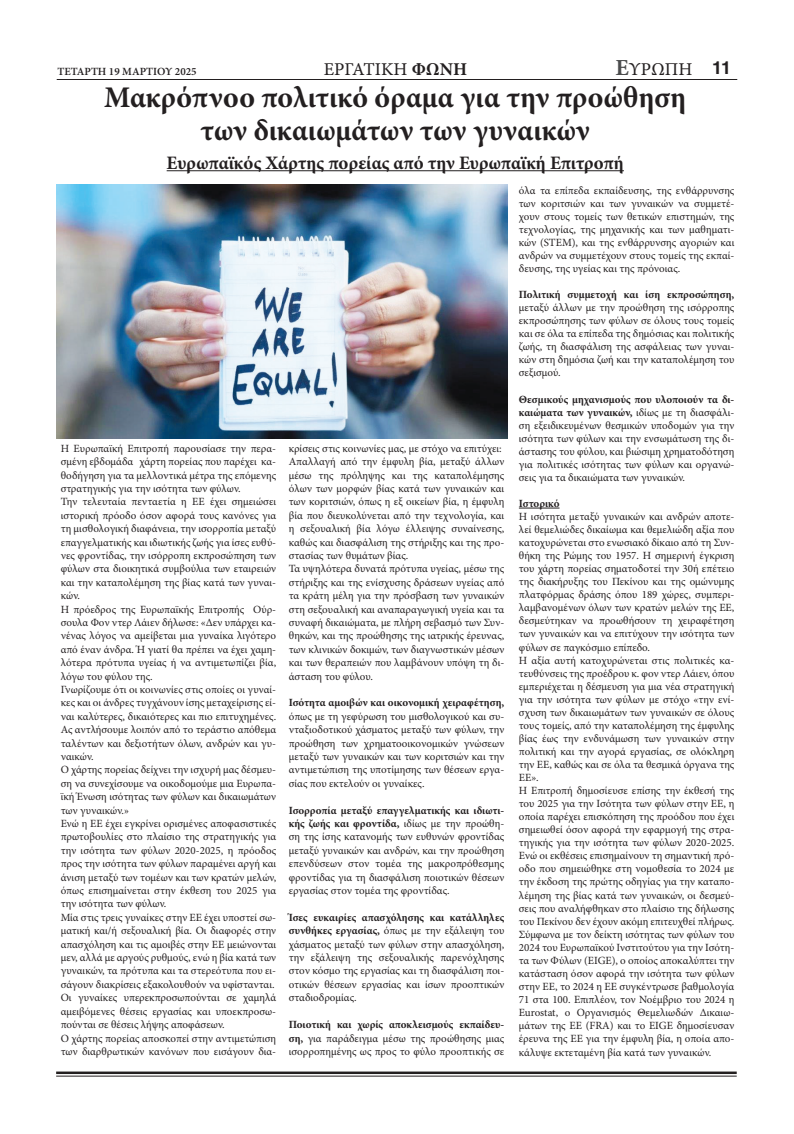
<style>
.page{position:relative;width:794px;height:1134px;background:#fff}
.page>*{position:absolute;margin:0;border:0;box-sizing:border-box;transform-origin:0 0}
.t1{font:700 30px "Minion Pro";color:#231f20}
.t2{font:700 19px "Minion Pro";letter-spacing:-.005em;color:#231f20}
.t3{font:18px "Minion Pro Capt";color:#231f20}
.t4{font:700 18px "Helvetica";color:#231f20}
.t5{font:11px/13.4px "Minion Pro";color:#231f20;text-align:justify}
.t6{font:600 11px "Minion Pro";color:#231f20}
.t7{font:700 11px "Minion Pro";color:#231f20}
.s1{font-family:"Minion Pro";font-weight:700}
.s2{font-family:"Minion Pro";font-weight:700;font-size:23px;color:#4b4c4d}
.s3{font-weight:700}
</style>
<div class="page">
<hr style="left:519px;top:508px;width:40px;height:1px;background:#231f20">
<hr style="left:167px;top:170px;width:457px;height:1px;background:#231f20">
<img style="left:56px;top:185px;width:451px;height:253px">
<hr style="left:56px;top:1071px;width:680px;height:3px;background:#231f20">
<hr style="left:56px;top:1076px;width:680px;height:1px;background:#231f20">
<hr style="left:57px;top:79px;width:680px;height:1px;background:#231f20">
<p class="t6" style="left:58px;top:64px;width:141px">ΤΕΤΑΡΤΗ 19 ΜΑΡΤΙΟΥ 2025</p>
<p class="t3" style="left:324px;top:58px;width:145px">ΕΡΓΑΤΙΚΗ <span class="s1">ΦΩΝΗ</span></p>
<p class="t3" style="left:615px;top:58px;width:79px"><span class="s2">Ε</span>ΥΡΩΠΗ</p>
<p class="t4" style="left:712px;top:57px;width:21px">11</p>
<p class="t1" style="left:104px;top:76px;width:583px">Μακρόπνοο πολιτικό όραμα για την προώθηση</p>
<p class="t1" style="left:201px;top:109px;width:391px">των δικαιωμάτων των γυναικών</p>
<p class="t2" style="left:167px;top:149px;width:459px">Ευρωπαϊκός Χάρτης πορείας από την Ευρωπαϊκή Επιτροπή</p>
<p class="t5" style="left:61px;top:442px;width:217px">Η Ευρωπαϊκή Επιτροπή παρουσίασε την περα&shy;σμένη εβδομάδα χάρτη πορείας που παρέχει κα&shy;θοδήγηση για τα μελλοντικά μέτρα της επόμενης στρατηγικής για την ισότητα των φύλων.</p>
<p class="t5" style="left:61px;top:495px;width:217px">Την τελευταία πενταετία η ΕΕ έχει σημειώσει ιστορική πρόοδο όσον αφορά τους κανόνες για τη μισθολογική διαφάνεια, την ισορροπία μεταξύ επαγγελματικής και ιδιωτικής ζωής για ίσες ευθύ&shy;νες φροντίδας, την ισόρροπη εκπροσώπηση των φύλων στα διοικητικά συμβούλια των εταιρειών και την καταπολέμηση της βίας κατά των γυναι&shy;κών.</p>
<p class="t5" style="left:61px;top:602px;width:217px">Η πρόεδρος της Ευρωπαϊκής Επιτροπής Ούρ&shy;σουλα Φον ντερ Λάιεν δήλωσε: «Δεν υπάρχει κα&shy;νένας λόγος να αμείβεται μια γυναίκα λιγότερο από έναν άνδρα. Ή γιατί θα πρέπει να έχει χαμη&shy;λότερα πρότυπα υγείας ή να αντιμετωπίζει βία, λόγω του φύλου της.</p>
<p class="t5" style="left:61px;top:683px;width:217px">Γνωρίζουμε ότι οι κοινωνίες στις οποίες οι γυναί&shy;κες και οι άνδρες τυγχάνουν ίσης μεταχείρισης εί&shy;ναι καλύτερες, δικαιότερες και πιο επιτυχημένες.<br>Ας αντλήσουμε λοιπόν από το τεράστιο απόθεμα ταλέντων και δεξιοτήτων όλων, ανδρών και γυ&shy;ναικών.</p>
<p class="t5" style="left:61px;top:763px;width:217px">Ο χάρτης πορείας δείχνει την ισχυρή μας δέσμευ&shy;ση να συνεχίσουμε να οικοδομούμε μια Ευρωπα&shy;ϊκή Ένωση ισότητας των φύλων και δικαιωμάτων των γυναικών.»</p>
<p class="t5" style="left:61px;top:817px;width:217px">Ενώ η ΕΕ έχει εγκρίνει ορισμένες αποφασιστικές πρωτοβουλίες στο πλαίσιο της στρατηγικής για την ισότητα των φύλων 2020-2025, η πρόοδος προς την ισότητα των φύλων παραμένει αργή και άνιση μεταξύ των τομέων και των κρατών μελών, όπως επισημαίνεται στην έκθεση του 2025 για την ισότητα των φύλων.</p>
<p class="t5" style="left:61px;top:911px;width:217px">Μία στις τρεις γυναίκες στην ΕΕ έχει υποστεί σω&shy;ματική και/ή σεξουαλική βία. Οι διαφορές στην απασχόληση και τις αμοιβές στην ΕΕ μειώνονται μεν, αλλά με αργούς ρυθμούς, ενώ η βία κατά των γυναικών, τα πρότυπα και τα στερεότυπα που ει&shy;σάγουν διακρίσεις εξακολουθούν να υφίστανται.</p>
<p class="t5" style="left:61px;top:991px;width:217px">Οι γυναίκες υπερεκπροσωπούνται σε χαμηλά αμειβόμενες θέσεις εργασίας και υποεκπροσω&shy;πούνται σε θέσεις λήψης αποφάσεων.</p>
<p class="t5" style="left:61px;top:1031px;width:217px">Ο χάρτης πορείας αποσκοπεί στην αντιμετώπιση των διαρθρωτικών κανόνων που εισάγουν δια-</p>
<p class="t5" style="left:289px;top:442px;width:214px">κρίσεις στις κοινωνίες μας, με στόχο να επιτύχει:</p>
<p class="t5" style="left:289px;top:455px;width:217px">Απαλλαγή από την έμφυλη βία, μεταξύ άλλων μέσω της πρόληψης και της καταπολέμησης όλων των μορφών βίας κατά των γυναικών και των κοριτσιών, όπως η εξ οικείων βία, η έμφυλη βία που διευκολύνεται από την τεχνολογία, και η σεξουαλική βία λόγω έλλειψης συναίνεσης, καθώς και διασφάλιση της στήριξης και της προ&shy;στασίας των θυμάτων βίας.</p>
<p class="t5" style="left:289px;top:562px;width:217px">Τα υψηλότερα δυνατά πρότυπα υγείας, μέσω της στήριξης και της ενίσχυσης δράσεων υγείας από τα κράτη μέλη για την πρόσβαση των γυναικών στη σεξουαλική και αναπαραγωγική υγεία και τα συναφή δικαιώματα, με πλήρη σεβασμό των Συν&shy;θηκών, και της προώθησης της ιατρικής έρευνας, των κλινικών δοκιμών, των διαγνωστικών μέσων και των θεραπειών που λαμβάνουν υπόψη τη δι&shy;άσταση του φύλου.</p>
<p class="t5" style="left:289px;top:696px;width:217px"><span class="s3">Ισότητα αμοιβών και οικονομική χειραφέτηση, </span>όπως με τη γεφύρωση του μισθολογικού και συ&shy;νταξιοδοτικού χάσματος μεταξύ των φύλων, την προώθηση των χρηματοοικονομικών γνώσεων μεταξύ των γυναικών και των κοριτσιών και την αντιμετώπιση της υποτίμησης των θέσεων εργα&shy;σίας που εκτελούν οι γυναίκες.</p>
<p class="t5" style="left:289px;top:803px;width:217px"><span class="s3">Ισορροπία μεταξύ επαγγελματικής και ιδιωτι&shy;κής ζωής και φροντίδα,</span> ιδίως με την προώθη&shy;ση της ίσης κατανομής των ευθυνών φροντίδας μεταξύ γυναικών και ανδρών, και την προώθηση επενδύσεων στον τομέα της μακροπρόθεσμης φροντίδας για τη διασφάλιση ποιοτικών θέσεων εργασίας στον τομέα της φροντίδας.</p>
<p class="t5" style="left:289px;top:911px;width:217px"><span class="s3">Ίσες ευκαιρίες απασχόλησης και κατάλληλες συνθήκες εργασίας,</span> όπως με την εξάλειψη του χάσματος μεταξύ των φύλων στην απασχόληση, την εξάλειψη της σεξουαλικής παρενόχλησης στον κόσμο της εργασίας και τη διασφάλιση ποι&shy;οτικών θέσεων εργασίας και ίσων προοπτικών σταδιοδρομίας.</p>
<p class="t5" style="left:289px;top:1018px;width:217px"><span class="s3">Ποιοτική και χωρίς αποκλεισμούς εκπαίδευ&shy;ση,</span> για παράδειγμα μέσω της προώθησης μιας ισορροπημένης ως προς το φύλο προοπτικής σε</p>
<p class="t5" style="left:519px;top:184px;width:217px;line-height:13.1px">όλα τα επίπεδα εκπαίδευσης, της ενθάρρυνσης των κοριτσιών και των γυναικών να συμμετέ&shy;χουν στους τομείς των θετικών επιστημών, της τεχνολογίας, της μηχανικής και των μαθηματι&shy;κών (STEM), και της ενθάρρυνσης αγοριών και ανδρών να συμμετέχουν στους τομείς της εκπαί&shy;δευσης, της υγείας και της πρόνοιας.</p>
<p class="t5" style="left:519px;top:288px;width:217px;line-height:13px"><span class="s3">Πολιτική συμμετοχή και ίση εκπροσώπηση, </span>μεταξύ άλλων με την προώθηση της ισόρροπης εκπροσώπησης των φύλων σε όλους τους τομείς και σε όλα τα επίπεδα της δημόσιας και πολιτικής ζωής, τη διασφάλιση της ασφάλειας των γυναι&shy;κών στη δημόσια ζωή και την καταπολέμηση του σεξισμού.</p>
<p class="t5" style="left:519px;top:392px;width:217px;line-height:13.1px"><span class="s3">Θεσμικούς μηχανισμούς που υλοποιούν τα δι&shy;καιώματα των γυναικών,</span> ιδίως με τη διασφάλι&shy;ση εξειδικευμένων θεσμικών υποδομών για την ισότητα των φύλων και την ενσωμάτωση της δι&shy;άστασης του φύλου, και βιώσιμη χρηματοδότηση για πολιτικές ισότητας των φύλων και οργανώ&shy;σεις για τα δικαιώματα των γυναικών.</p>
<p class="t7" style="left:519px;top:496px;width:42px">Ιστορικό</p>
<p class="t5" style="left:519px;top:510px;width:217px;line-height:13px">Η ισότητα μεταξύ γυναικών και ανδρών αποτε&shy;λεί θεμελιώδες δικαίωμα και θεμελιώδη αξία που κατοχυρώνεται στο ενωσιακό δίκαιο από τη Συν&shy;θήκη της Ρώμης του 1957. Η σημερινή έγκριση του χάρτη πορείας σηματοδοτεί την 30ή επέτειο της διακήρυξης του Πεκίνου και της ομώνυμης πλατφόρμας δράσης όπου 189 χώρες, συμπερι&shy;λαμβανομένων όλων των κρατών μελών της ΕΕ, δεσμεύτηκαν να προωθήσουν τη χειραφέτηση των γυναικών και να επιτύχουν την ισότητα των φύλων σε παγκόσμιο επίπεδο.</p>
<p class="t5" style="left:519px;top:654px;width:217px;line-height:13px">Η αξία αυτή κατοχυρώνεται στις πολιτικές κα&shy;τευθύνσεις της προέδρου κ. φον ντερ Λάιεν, όπου εμπεριέχεται η δέσμευση για μια νέα στρατηγική για την ισότητα των φύλων με στόχο «την ενί&shy;σχυση των δικαιωμάτων των γυναικών σε όλους τους τομείς, από την καταπολέμηση της έμφυλης βίας έως την ενδυνάμωση των γυναικών στην πολιτική και την αγορά εργασίας, σε ολόκληρη την ΕΕ, καθώς και σε όλα τα θεσμικά όργανα της ΕΕ».</p>
<p class="t5" style="left:519px;top:784px;width:217px;line-height:13.1px">Η Επιτροπή δημοσίευσε επίσης την έκθεσή της του 2025 για την Ισότητα των φύλων στην ΕΕ, η οποία παρέχει επισκόπηση της προόδου που έχει σημειωθεί όσον αφορά την εφαρμογή της στρα&shy;τηγικής για την ισότητα των φύλων 2020-2025.<br>Ενώ οι εκθέσεις επισημαίνουν τη σημαντική πρό&shy;οδο που σημειώθηκε στη νομοθεσία το 2024 με την έκδοση της πρώτης οδηγίας για την καταπο&shy;λέμηση της βίας κατά των γυναικών, οι δεσμεύ&shy;σεις που αναλήφθηκαν στο πλαίσιο της δήλωσης του Πεκίνου δεν έχουν ακόμη επιτευχθεί πλήρως.<br>Σύμφωνα με τον δείκτη ισότητας των φύλων του 2024 του Ευρωπαϊκού Ινστιτούτου για την Ισότη&shy;τα των Φύλων (EIGE), ο οποίος αποκαλύπτει την κατάσταση όσον αφορά την ισότητα των φύλων στην ΕΕ, το 2024 η ΕΕ συγκέντρωσε βαθμολογία 71 στα 100. Επιπλέον, τον Νοέμβριο του 2024 η Eurostat, ο Οργανισμός Θεμελιωδών Δικαιω&shy;μάτων της ΕΕ (FRA) και το EIGE δημοσίευσαν έρευνα της ΕΕ για την έμφυλη βία, η οποία απο&shy;κάλυψε εκτεταμένη βία κατά των γυναικών.</p>
</div>
